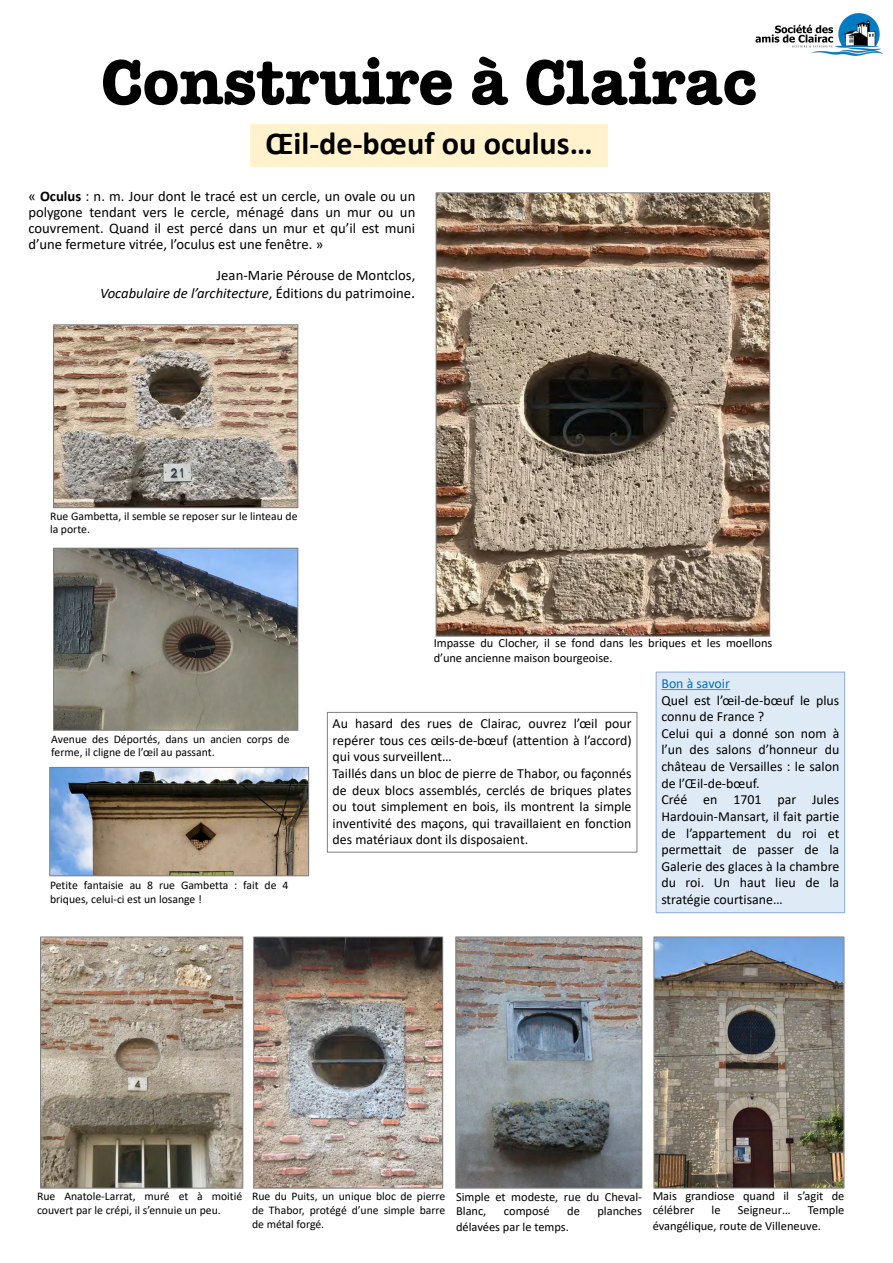
<style>
.page{position:relative;width:893px;height:1263px;background:#fff}
.page>*{position:absolute;margin:0;border:0;box-sizing:border-box;transform-origin:0 0}
.t1{font:700 64.95px "American Typewriter";color:#000}
.t2{font:700 32.1px "Calibri";color:#000}
.t3{font:14.62px/15.8px "Calibri";color:#000;text-align:justify}
.t4{font:13.88px/16.6px "Calibri";color:#000}
.t5{font:13.88px "Calibri";color:#0070c0}
.t6{font:12.38px/14.5px "Calibri";color:#000}
.t7{font:11.7px/13.9px "Calibri";color:#000}
.s1{font-weight:700}
.s2{font-style:italic}
.s3{font-size:16.8px}
</style>
<div class="page">
<div style="left:250px;top:124px;width:358px;height:43px;background:#fff2cc"></div>
<img style="left:438px;top:194px;width:330px;height:440px">
<div style="left:436px;top:192px;width:334px;height:444px;border:1px solid #7f7f7f"></div>
<img style="left:255px;top:938px;width:186px;height:248px">
<div style="left:253px;top:936px;width:190px;height:252px;border:1px solid #7f7f7f"></div>
<img style="left:55px;top:326px;width:241px;height:180px">
<div style="left:53px;top:324px;width:245px;height:184px;border:1px solid #7f7f7f"></div>
<img style="left:55px;top:550px;width:241px;height:179px">
<div style="left:53px;top:548px;width:245px;height:183px;border:1px solid #7f7f7f"></div>
<div style="left:327px;top:712px;width:310px;height:140px;border:1px solid #7f7f7f"></div>
<div style="left:656px;top:672px;width:189px;height:241px;background:#deebf7"></div>
<div style="left:656px;top:672px;width:189px;height:241px;border:1px solid #8faadc"></div>
<svg style="left:661px;top:689px;width:69px;height:1px"></svg>
<img style="left:457px;top:938px;width:183px;height:248px">
<div style="left:455px;top:936px;width:187px;height:252px;border:1px solid #7f7f7f"></div>
<img style="left:42px;top:938px;width:199px;height:248px">
<div style="left:40px;top:936px;width:203px;height:252px;border:1px solid #7f7f7f"></div>
<img style="left:656px;top:938px;width:186px;height:248px">
<div style="left:654px;top:936px;width:190px;height:252px;border:1px solid #7f7f7f"></div>
<img style="left:51px;top:769px;width:256px;height:105px">
<div style="left:49px;top:767px;width:260px;height:109px;border:1px solid #7f7f7f"></div>
<img style="left:756px;top:13px;width:126px;height:42px">
<h1 class="t1" style="left:101px;top:42px;width:657px">Construire à Clairac</h1>
<h2 class="t2" style="left:265px;top:124px;width:329px">Œil-de-bœuf ou oculus…</h2>
<p class="t3" style="left:28px;top:188px;width:388px">« <span class="s1">Oculus</span> : n. m. Jour dont le tracé est un cercle, un ovale ou un polygone tendant vers le cercle, ménagé dans un mur ou un couvrement. Quand il est percé dans un mur et qu’il est muni d’une fermeture vitrée, l’oculus est une fenêtre. »</p>
<p class="t3" style="left:100px;top:266px;width:317px;line-height:17.5px;text-align:right">Jean-Marie Pérouse de Montclos,<br><span class="s2">Vocabulaire de l’architecture</span>, Éditions du patrimoine<span class="s3">.</span></p>
<p class="t7" style="left:50px;top:509px;width:249px">Rue Gambetta, il semble se reposer sur le linteau de la porte.</p>
<p class="t7" style="left:51px;top:732px;width:240px">Avenue des Déportés, dans un ancien corps de ferme, il cligne de l’œil au passant.</p>
<p class="t7" style="left:50px;top:878px;width:240px">Petite fantaisie au 8 rue Gambetta : fait de 4 briques, celui-ci est un losange !</p>
<p class="t6" style="left:434px;top:636px;width:340px">Impasse du Clocher, il se fond dans les briques et les moellons d’une ancienne maison bourgeoise.</p>
<p class="t4" style="left:333px;top:715px;width:301px">Au hasard des rues de Clairac, ouvrez l’œil pour repérer tous ces œils-de-bœuf (attention à l’accord) qui vous surveillent…<br>Taillés dans un bloc de pierre de Thabor, ou façonnés de deux blocs assemblés, cerclés de briques plates ou tout simplement en bois, ils montrent la simple inventivité des maçons, qui travaillaient en fonction des matériaux dont ils disposaient.</p>
<p class="t5" style="left:661px;top:674px;width:70px">Bon à savoir</p>
<p class="t4" style="left:661px;top:691px;width:180px">Quel est l’œil-de-bœuf le plus connu de France ?<br>Celui qui a donné son nom à l’un des salons d’honneur du château de Versailles : le salon de l’Œil-de-bœuf.<br>Créé en 1701 par Jules<br>Hardouin-Mansart, il fait partie de l’appartement du roi et permettait de passer de la<br>Galerie des glaces à la chambre du roi. Un haut lieu de la stratégie courtisane…</p>
<p class="t7" style="left:37px;top:1189px;width:207px">Rue Anatole-Larrat, muré et à moitié couvert par le crépi, il s’ennuie un peu.</p>
<p class="t6" style="left:653px;top:1188px;width:193px">Mais grandiose quand il s’agit de célébrer</p>
<p class="t6" style="left:456px;top:1189px;width:187px">Simple et modeste, rue du Cheval-<br>Blanc,</p>
<p class="t7" style="left:252px;top:1189px;width:195px;text-align:justify">Rue du Puits, un unique bloc de pierre de Thabor, protégé d’une simple barre de métal forgé.</p>
<p class="t6" style="left:653px;top:1202px;width:193px;line-height:15.2px;text-indent:155px">Temple évangélique, route de Villeneuve.</p>
<p class="t6" style="left:712px;top:1203px;width:11px">le</p>
<p class="t6" style="left:738px;top:1203px;width:54px">Seigneur…</p>
<p class="t6" style="left:504px;top:1204px;width:47px">composé</p>
<p class="t6" style="left:567px;top:1204px;width:14px">de</p>
<p class="t6" style="left:597px;top:1204px;width:46px">planches</p>
<p class="t6" style="left:456px;top:1219px;width:114px">délavées par le temps.</p>
</div>
